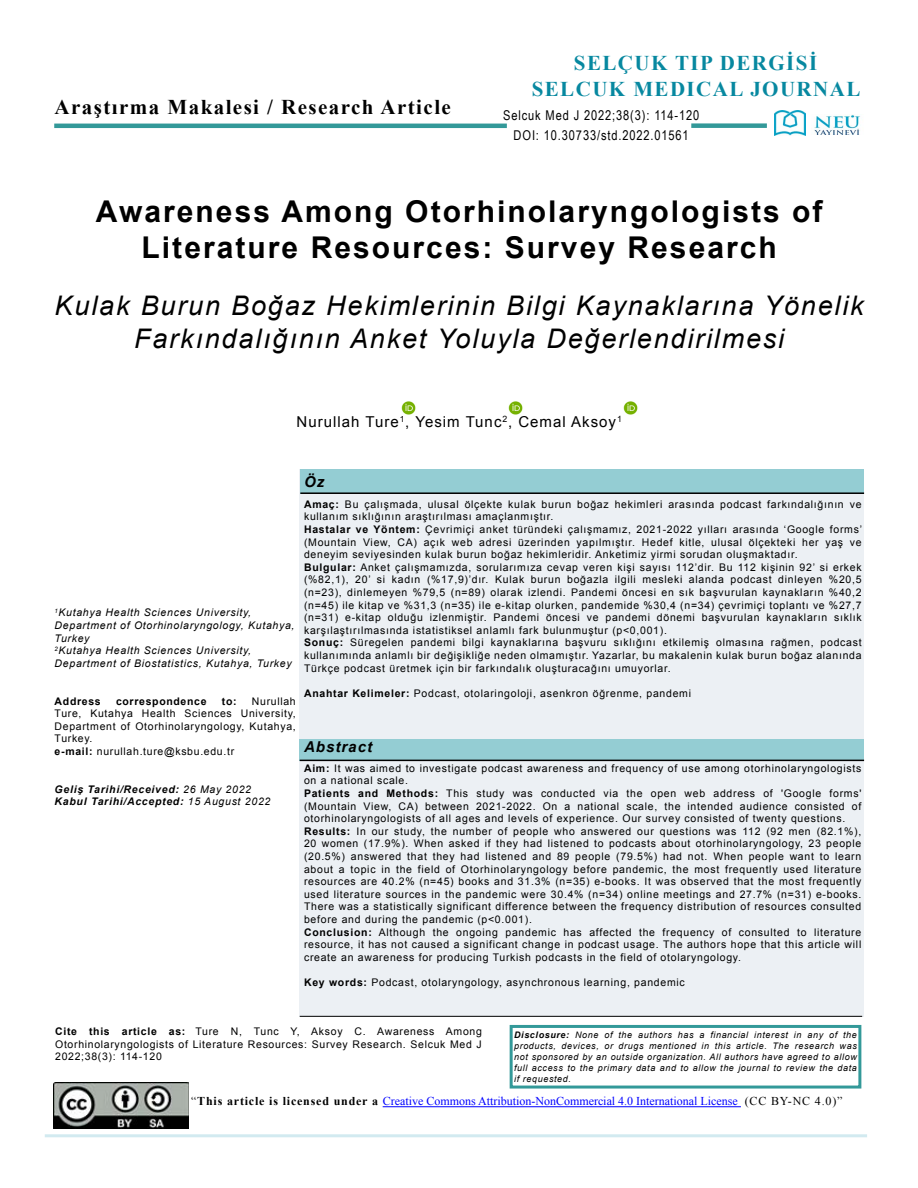
<style>
.page{position:relative;width:918px;height:1188px;background:#fff}
.page>*{position:absolute;margin:0;border:0;box-sizing:border-box;transform-origin:0 0}
.t1{font:700 30px/36px "Arial";letter-spacing:.07em;color:#000;text-align:center}
.t2{font:italic 27px/32.4px "Arial";letter-spacing:.07em;color:#000;text-align:center}
.t3{font:700 21px/25.2px "Times New Roman";letter-spacing:.07em;color:#0788a0;text-align:center}
.t4{font:700 21px "Times New Roman";letter-spacing:.07em;color:#000}
.t5{font:15px "Arial";letter-spacing:.07em;color:#000}
.t6{font:italic 700 15px "Arial";letter-spacing:.07em;color:#000}
.t7{font:13.5px "Arial Narrow";letter-spacing:.065em;color:#000}
.t8{font:12px "Times New Roman";color:#00f}
.t9{font:10.5px/12.6px "Arial";letter-spacing:.07em;color:#000}
.t10{font:italic 10.5px/12.6px "Arial";letter-spacing:.07em;color:#000}
.t11{font:italic 700 10.5px/12.6px "Arial";letter-spacing:.07em;color:#000}
.t12{font:700 10.5px "Arial";letter-spacing:.065em;color:#000}
.t13{font:italic 9px/10.8px "Arial";letter-spacing:.07em;color:#000;text-align:justify}
.s1{font-weight:700}
.s2{font-weight:400}
.s3{color:#000}
.s4{font-weight:700;color:#000}
</style>
<div class="page">
<div style="left:300px;top:469px;width:564px;height:547px;background:#ecf0f4"></div>
<div style="left:300px;top:469px;width:564px;height:24px;background:#94cdd3"></div>
<hr style="left:300px;top:1016px;width:562px;height:1px;background:#000">
<hr style="left:300px;top:492px;width:564px;height:2px;background:#000">
<div style="left:300px;top:739px;width:564px;height:22px;background:#94cdd3"></div>
<hr style="left:300px;top:760px;width:564px;height:1px;background:#000">
<div style="left:510px;top:1025px;width:351px;height:64px;border:3px solid #399"></div>
<hr style="left:45px;top:1134px;width:822px;height:3px;background:#d2eaf0">
<img style="left:54px;top:1082px;width:135px;height:47px">
<hr style="left:383px;top:1106px;width:358px;height:1px;background:#00f">
<img style="left:775px;top:110px;width:30px;height:26px">
<img style="left:814px;top:115px;width:47px;height:19px">
<hr style="left:54px;top:124px;width:453px;height:4px;background:#399">
<div style="left:691px;top:123px;width:76px;height:5px;background:#399"></div>
<img style="left:509px;top:401px;width:14px;height:14px">
<img style="left:624px;top:401px;width:14px;height:14px">
<img style="left:402px;top:401px;width:14px;height:14px">
<h3 class="t4" style="left:55px;top:92px;width:398px">Araştırma Makalesi / Research Article</h3>
<h3 class="t3" style="left:532px;top:50px;width:330px">SELÇUK TIP DERGİSİ<br>SELCUK MEDICAL JOURNAL</h3>
<p class="t7" style="left:514px;top:125px;width:177px">DOI: 10.30733/std.2022.01561</p>
<p class="t7" style="left:503px;top:105px;width:198px">Selcuk Med J 2022;38(3): 114-120</p>
<h1 class="t1" style="left:96px;top:193px;width:728px">Awareness Among Otorhinolaryngologists of<br>Literature Resources: Survey Research</h1>
<h2 class="t2" style="left:55px;top:290px;width:811px">Kulak Burun Boğaz Hekimlerinin Bilgi Kaynaklarına Yönelik<br>Farkındalığının Anket Yoluyla Değerlendirilmesi</h2>
<h3 class="t5" style="left:296px;top:412px;width:327px">Nurullah Ture<sup>1</sup>, Yesim Tunc<sup>2</sup>, Cemal Aksoy<sup>1</sup></h3>
<h3 class="t6" style="left:304px;top:472px;width:22px">Öz</h3>
<p class="t9" style="left:304px;top:498px;width:559px"><span class="s1">Amaç:</span> Bu çalışmada, ulusal ölçekte kulak burun boğaz hekimleri arasında podcast farkındalığının ve kullanım sıklığının araştırılması amaçlanmıştır.<br><span class="s1">Hastalar ve Yöntem:</span> Çevrimiçi anket türündeki çalışmamız, 2021-2022 yılları arasında ‘Google forms’ (Mountain View, CA) açık web adresi üzerinden yapılmıştır. Hedef kitle, ulusal ölçekteki her yaş ve deneyim seviyesinden kulak burun boğaz hekimleridir. Anketimiz yirmi sorudan oluşmaktadır.<br><span class="s1">Bulgular:</span> Anket çalışmamızda, sorularımıza cevap veren kişi sayısı 112’dir. Bu 112 kişinin 92’ si erkek (%82,1), 20’ si kadın (%17,9)’dır. Kulak burun boğazla ilgili mesleki alanda podcast dinleyen %20,5 (n=23), dinlemeyen %79,5 (n=89) olarak izlendi. Pandemi öncesi en sık başvurulan kaynakların %40,2 (n=45) ile kitap ve %31,3 (n=35) ile e-kitap olurken, pandemide %30,4 (n=34) çevrimiçi toplantı ve %27,7 (n=31) e-kitap olduğu izlenmiştir. Pandemi öncesi ve pandemi dönemi başvurulan kaynakların sıklık karşılaştırılmasında istatistiksel anlamlı fark bulunmuştur (p&lt;0,001).<br><span class="s1">Sonuç:</span> Süregelen pandemi bilgi kaynaklarına başvuru sıklığını etkilemiş olmasına rağmen, podcast kullanımında anlamlı bir değişikliğe neden olmamıştır. Yazarlar, bu makalenin kulak burun boğaz alanında Türkçe podcast üretmek için bir farkındalık oluşturacağını umuyorlar.</p>
<p class="t9" style="left:304px;top:687px;width:389px"><span class="s1">Anahtar Kelimeler:</span> Podcast, otolaringoloji, asenkron öğrenme, pandemi</p>
<p class="t10" style="left:55px;top:607px;width:241px"><sup>1</sup>Kutahya Health Sciences University, Department of Otorhinolaryngology, Kutahya, Turkey<br><sup>2</sup>Kutahya Health Sciences University, Department of Biostatistics, Kutahya, Turkey</p>
<p class="t12" style="left:55px;top:693px;width:48px">Address</p>
<p class="t12" style="left:116px;top:693px;width:92px">correspondence</p>
<p class="t12" style="left:222px;top:693px;width:16px">to:</p>
<p class="t9" style="left:55px;top:694px;width:243px;text-indent:197px">Nurullah<br>Ture, Kutahya Health Sciences University,<br>Department of Otorhinolaryngology, Kutahya,<br>Turkey.<br><span class="s1">e-mail:</span> nurullah.ture@ksbu.edu.tr</p>
<p class="t11" style="left:55px;top:783px;width:217px">Geliş Tarihi/Received: <span class="s2">26 May 2022<br></span>Kabul Tarihi/Accepted: <span class="s2">15 August 2022</span></p>
<h3 class="t6" style="left:304px;top:736px;width:69px">Abstract</h3>
<p class="t9" style="left:304px;top:762px;width:559px"><span class="s1">Aim:</span> It was aimed to investigate podcast awareness and frequency of use among otorhinolaryngologists on a national scale.<br><span class="s1">Patients and Methods:</span> This study was conducted via the open web address of 'Google forms' (Mountain View, CA) between 2021-2022. On a national scale, the intended audience consisted of otorhinolaryngologists of all ages and levels of experience. Our survey consisted of twenty questions.<br><span class="s1">Results:</span> In our study, the number of people who answered our questions was 112 (92 men (82.1%), 20 women (17.9%). When asked if they had listened to podcasts about otorhinolaryngology, 23 people (20.5%) answered that they had listened and 89 people (79.5%) had not. When people want to learn about a topic in the field of Otorhinolaryngology before pandemic, the most frequently used literature resources are 40.2% (n=45) books and 31.3% (n=35) e-books. It was observed that the most frequently used literature sources in the pandemic were 30.4% (n=34) online meetings and 27.7% (n=31) e-books.<br>There was a statistically significant difference between the frequency distribution of resources consulted before and during the pandemic (p&lt;0.001).<br><span class="s1">Conclusion:</span> Although the ongoing pandemic has affected the frequency of consulted to literature resource, it has not caused a significant change in podcast usage. The authors hope that this article will create an awareness for producing Turkish podcasts in the field of otolaryngology.</p>
<p class="t9" style="left:304px;top:976px;width:382px"><span class="s1">Key words:</span> Podcast, otolaryngology, asynchronous learning, pandemic</p>
<p class="t9" style="left:55px;top:1025px;width:428px;text-align:justify"><span class="s1">Cite this article as:</span> Ture N, Tunc Y, Aksoy C. Awareness Among Otorhinolaryngologists of Literature Resources: Survey Research. Selcuk Med J 2022;38(3): 114-120</p>
<p class="t13" style="left:514px;top:1030px;width:344px"><span class="s1">Disclosure:</span> None of the authors has a financial interest in any of the products, devices, or drugs mentioned in this article. The research was not sponsored by an outside organization. All authors have agreed to allow full access to the primary data and to allow the journal to review the data if requested.</p>
<p class="t8" style="left:191px;top:1093px;width:653px"><span class="s3">“</span><span class="s4">This article is licensed under a</span> Creative Commons Attribution-NonCommercial 4.0 International License <span class="s3">(CC BY-NC 4.0)”</span></p>
</div>
